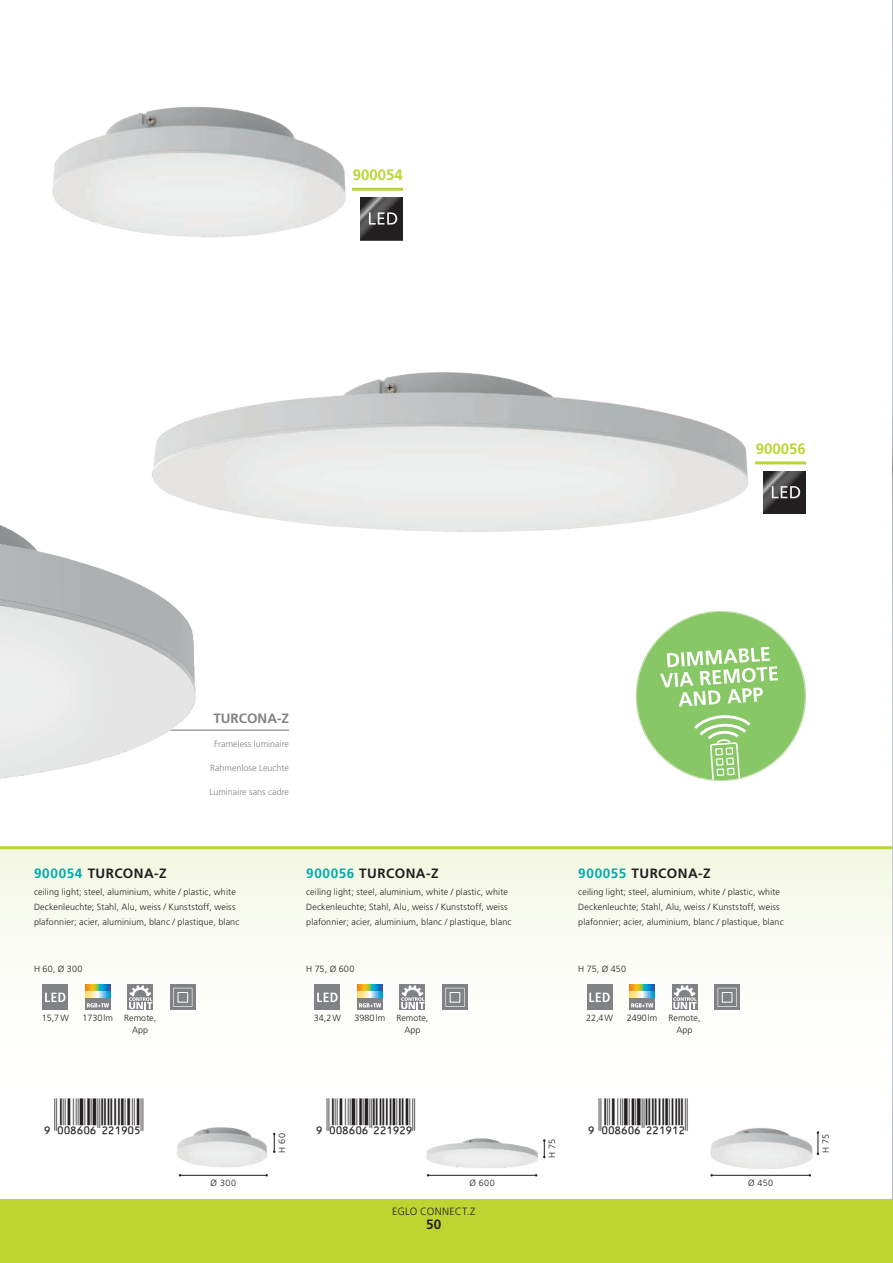
<style>
.page{position:relative;width:893px;height:1263px;background:#fff}
.page>*{position:absolute;margin:0;border:0;box-sizing:border-box;transform-origin:0 0}
.t1{font:36px "Ean Bwr P36 Tt";color:#231f20}
.t2{font:700 15px "Frutiger";color:#bcd531}
.t3{font:700 13.5px "Frutiger";letter-spacing:.035em;color:#231f20}
.t4{font:700 13.5px "Frutiger";color:#808285}
.t5{font:300 10.5px "Frutiger";letter-spacing:.02em;color:#231f20}
.t6{font:300 9px/15px "Frutiger";letter-spacing:.015em;color:#231f20}
.t7{font:300 9px "Frutiger";color:#808285}
.s1{color:#00aaad}
</style>
<div class="page">
<svg style="left:0;top:849px;width:892px;height:328px"></svg>
<hr style="left:0;top:846px;width:893px;height:3px;background:#bcd531">
<img style="left:892px;top:1px;width:1px;height:1198px">
<div style="left:43px;top:984px;width:25px;height:26px;background:#808285"></div>
<svg style="left:45px;top:992px;width:20px;height:10px"></svg>
<div style="left:85px;top:984px;width:26px;height:26px;background:linear-gradient(to right,#808285,#808285)"></div>
<svg style="left:85px;top:991px;width:26px;height:6px"></svg>
<svg style="left:87px;top:1003px;width:22px;height:4px"></svg>
<svg style="left:85px;top:984px;width:26px;height:7px"></svg>
<div style="left:128px;top:984px;width:25px;height:26px;background:#808285"></div>
<svg style="left:129px;top:985px;width:23px;height:24px"></svg>
<svg style="left:170px;top:984px;width:26px;height:26px"></svg>
<svg style="left:173px;top:988px;width:19px;height:19px"></svg>
<div style="left:178px;top:992px;width:10px;height:10px;border:1px solid #fff"></div>
<div style="left:587px;top:984px;width:25px;height:26px;background:#808285"></div>
<svg style="left:589px;top:992px;width:21px;height:10px"></svg>
<div style="left:629px;top:984px;width:26px;height:26px;background:linear-gradient(to right,#808285,#808285)"></div>
<svg style="left:629px;top:991px;width:26px;height:6px"></svg>
<svg style="left:631px;top:1003px;width:22px;height:4px"></svg>
<svg style="left:629px;top:984px;width:26px;height:7px"></svg>
<div style="left:672px;top:984px;width:25px;height:26px;background:#808285"></div>
<svg style="left:673px;top:985px;width:24px;height:24px"></svg>
<div style="left:714px;top:984px;width:26px;height:26px;background:linear-gradient(to right,#808285,#808285)"></div>
<svg style="left:718px;top:988px;width:19px;height:19px"></svg>
<div style="left:722px;top:992px;width:10px;height:10px;border:1px solid #fff"></div>
<div style="left:315px;top:984px;width:25px;height:26px;background:#808285"></div>
<svg style="left:317px;top:992px;width:21px;height:10px"></svg>
<div style="left:357px;top:984px;width:26px;height:26px;background:linear-gradient(to right,#808285,#808285)"></div>
<svg style="left:357px;top:991px;width:26px;height:6px"></svg>
<svg style="left:359px;top:1003px;width:22px;height:4px"></svg>
<svg style="left:357px;top:984px;width:26px;height:7px"></svg>
<div style="left:400px;top:984px;width:25px;height:26px;background:#808285"></div>
<svg style="left:401px;top:985px;width:24px;height:24px"></svg>
<div style="left:442px;top:984px;width:26px;height:26px;background:#808285"></div>
<svg style="left:445px;top:988px;width:20px;height:19px"></svg>
<div style="left:450px;top:992px;width:10px;height:10px;border:1px solid #fff"></div>
<hr style="left:180px;top:1175px;width:87px;height:1px;background:#231f20">
<img style="left:171px;top:1096px;width:98px;height:74px">
<svg style="left:273px;top:1133px;width:2px;height:20px"></svg>
<hr style="left:712px;top:1175px;width:98px;height:1px;background:#231f20">
<img style="left:703px;top:1087px;width:109px;height:83px">
<svg style="left:817px;top:1131px;width:2px;height:24px"></svg>
<hr style="left:428px;top:1175px;width:108px;height:1px;background:#231f20">
<img style="left:424px;top:1092px;width:115px;height:78px">
<svg style="left:543px;top:1139px;width:2px;height:19px"></svg>
<img style="left:52px;top:106px;width:316px;height:135px">
<img style="left:154px;top:372px;width:619px;height:160px">
<hr style="left:352px;top:188px;width:51px;height:3px;background:#bcd531">
<svg style="left:360px;top:198px;width:43px;height:42px"></svg>
<svg style="left:369px;top:212px;width:28px;height:13px"></svg>
<hr style="left:755px;top:461px;width:51px;height:3px;background:#bcd531">
<svg style="left:763px;top:471px;width:43px;height:43px;background:#3e3b3c"></svg>
<svg style="left:772px;top:486px;width:28px;height:12px"></svg>
<hr style="left:34px;top:729px;width:255px;height:2px;background:#808285">
<svg style="left:636px;top:611px;width:170px;height:170px"></svg>
<img style="left:0;top:462px;width:225px;height:317px">
<div style="left:0;top:1199px;width:893px;height:64px;background:#bcd531"></div>
<h2 class="t2" style="left:353px;top:167px;width:52px">900054</h2>
<h2 class="t2" style="left:756px;top:440px;width:52px">900056</h2>
<h3 class="t4" style="left:213px;top:711px;width:77px">TURCONA-Z</h3>
<p class="t7" style="left:214px;top:740px;width:76px">Frameless luminaire</p>
<p class="t7" style="left:210px;top:764px;width:81px">Rahmenlose Leuchte</p>
<p class="t7" style="left:209px;top:788px;width:81px">Luminaire sans cadre</p>
<h3 class="t3" style="left:34px;top:865px;width:134px"><span class="s1">900054</span> TURCONA-Z</h3>
<h3 class="t3" style="left:306px;top:865px;width:134px"><span class="s1">900056</span> TURCONA-Z</h3>
<h3 class="t3" style="left:578px;top:865px;width:134px"><span class="s1">900055</span> TURCONA-Z</h3>
<p class="t6" style="left:34px;top:885px;width:207px">ceiling light; steel, aluminium, white / plastic, white<br>Deckenleuchte; Stahl, Alu, weiss / Kunststoff, weiss plafonnier; acier, aluminium, blanc / plastique, blanc</p>
<p class="t6" style="left:34px;top:962px;width:50px">H 60, Ø 300</p>
<p class="t6" style="left:306px;top:885px;width:207px">ceiling light; steel, aluminium, white / plastic, white<br>Deckenleuchte; Stahl, Alu, weiss / Kunststoff, weiss plafonnier; acier, aluminium, blanc / plastique, blanc</p>
<p class="t6" style="left:306px;top:962px;width:50px">H 75, Ø 600</p>
<p class="t6" style="left:578px;top:885px;width:207px">ceiling light; steel, aluminium, white / plastic, white<br>Deckenleuchte; Stahl, Alu, weiss / Kunststoff, weiss plafonnier; acier, aluminium, blanc / plastique, blanc</p>
<p class="t6" style="left:578px;top:962px;width:49px">H 75, Ø 450</p>
<p class="t6" style="left:42px;top:1011px;width:29px">15,7 W</p>
<p class="t6" style="left:132px;top:1013px;width:26px;line-height:12px;text-indent:-50px">1730 lm Remote,<br>App</p>
<p class="t6" style="left:314px;top:1011px;width:29px">34,2 W</p>
<p class="t6" style="left:404px;top:1013px;width:26px;line-height:12px;text-indent:-50px">3980 lm Remote,<br>App</p>
<p class="t6" style="left:586px;top:1011px;width:29px">22,4 W</p>
<p class="t6" style="left:677px;top:1013px;width:26px;line-height:12px;text-indent:-50px">2490 lm Remote,<br>App</p>
<h1 class="t1" style="left:34px;top:1098px;width:111px">,!0AI6A6-CCBJAF!</h1>
<p class="t6" style="left:275px;top:1152px;width:21px;rotate:-90deg">H 60</p>
<h1 class="t1" style="left:306px;top:1098px;width:110px">,!0AI6A6-CCBJCJ!</h1>
<p class="t6" style="left:545px;top:1158px;width:21px;rotate:-90deg">H 75</p>
<h1 class="t1" style="left:578px;top:1098px;width:111px">,!0AI6A6-CCBJBC!</h1>
<p class="t6" style="left:819px;top:1153px;width:21px;rotate:-90deg">H 75</p>
<p class="t6" style="left:211px;top:1176px;width:27px">Ø 300</p>
<p class="t6" style="left:469px;top:1176px;width:27px">Ø 600</p>
<p class="t6" style="left:748px;top:1176px;width:26px">Ø 450</p>
<p class="t5" style="left:392px;top:1207px;width:85px">EGLO CONNECT.Z</p>
<h3 class="t3" style="left:426px;top:1216px;width:17px">50</h3>
</div>
